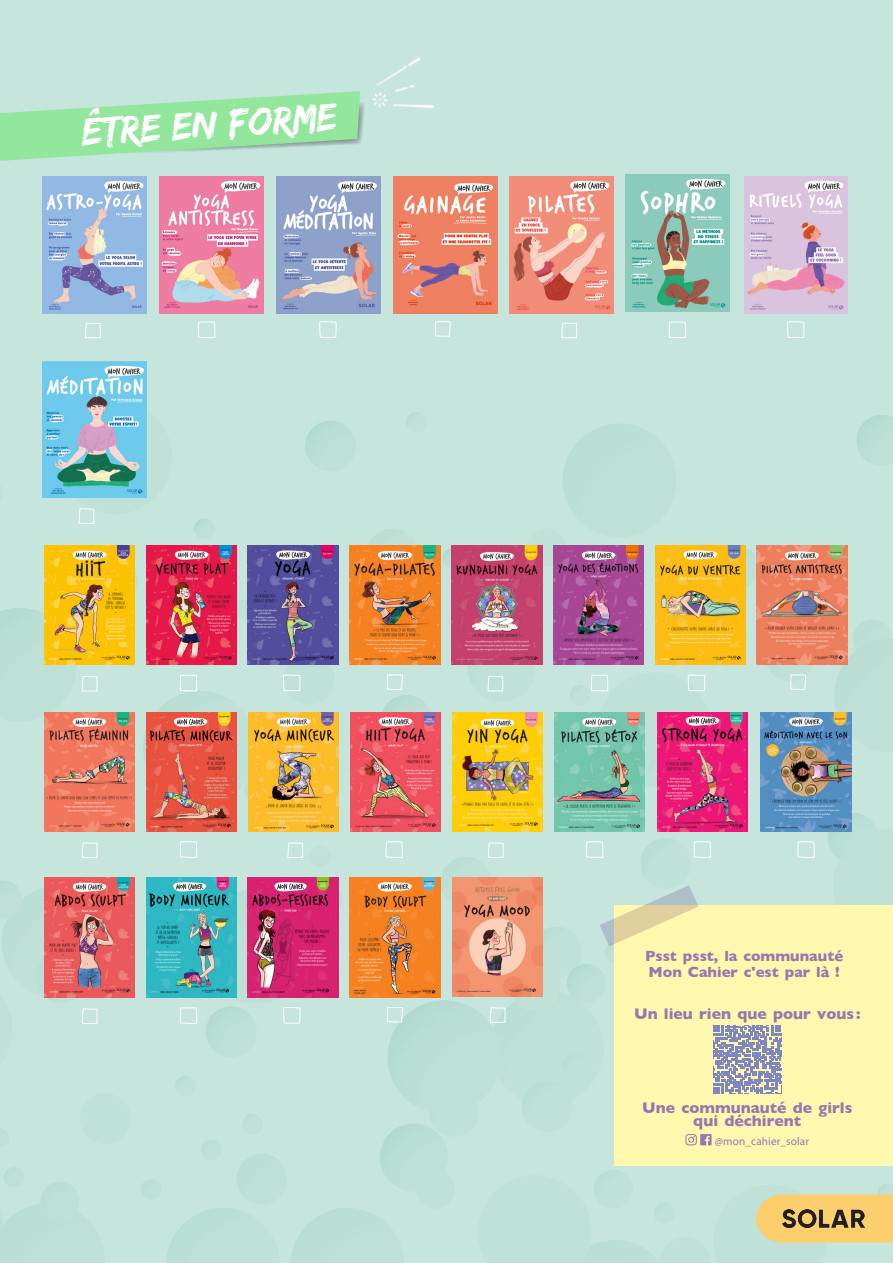
<style>
.page{position:relative;width:893px;height:1263px;background:#c6e5dd}
.page>*{position:absolute;margin:0;border:0;box-sizing:border-box;transform-origin:0 0}
.t1{font:40.5px "Edo SZ";color:#fff}
.Conclu_TRashhandMC{font:700 15.75px/13.5px "Gill Sans";color:#9877b0;text-align:center}
.Conclu_TRashhandMC-2{font:700 15px "Gill Sans";color:#9877b0}
.TEXTE_COURANT{font:11.25px "Myriad Pro";letter-spacing:.01em;color:#9877b0}
</style>
<div class="page">
<img style="left:0;top:367px;width:893px;height:896px">
<div style="left:780px;top:1195px;width:113px;height:47px;background:#fcce6c"></div>
<div style="left:779px;top:1194px;width:114px;height:48px;border:2px solid #fcce6c"></div>
<svg style="left:755px;top:1194px;width:29px;height:49px"></svg>
<img style="left:782px;top:1209px;width:82px;height:19px">
<img style="left:43px;top:177px;width:104px;height:136px">
<img style="left:160px;top:177px;width:103px;height:136px">
<img style="left:277px;top:177px;width:103px;height:136px">
<img style="left:393px;top:177px;width:104px;height:136px">
<img style="left:744px;top:177px;width:104px;height:136px">
<img style="left:43px;top:361px;width:104px;height:137px">
<svg style="left:85px;top:322px;width:16px;height:16px"></svg>
<svg style="left:78px;top:508px;width:16px;height:16px"></svg>
<svg style="left:561px;top:322px;width:16px;height:16px"></svg>
<svg style="left:435px;top:321px;width:16px;height:16px"></svg>
<svg style="left:198px;top:321px;width:18px;height:17px"></svg>
<svg style="left:668px;top:321px;width:18px;height:17px"></svg>
<svg style="left:319px;top:321px;width:18px;height:17px"></svg>
<img style="left:248px;top:712px;width:91px;height:120px">
<img style="left:350px;top:712px;width:91px;height:120px">
<img style="left:452px;top:712px;width:91px;height:120px">
<img style="left:554px;top:712px;width:91px;height:120px">
<img style="left:146px;top:712px;width:91px;height:120px">
<img style="left:44px;top:545px;width:91px;height:120px">
<img style="left:44px;top:878px;width:91px;height:119px">
<img style="left:146px;top:545px;width:91px;height:120px">
<img style="left:146px;top:878px;width:91px;height:119px">
<img style="left:248px;top:545px;width:91px;height:120px">
<img style="left:248px;top:878px;width:91px;height:119px">
<img style="left:350px;top:545px;width:90px;height:120px">
<img style="left:350px;top:878px;width:90px;height:119px">
<img style="left:451px;top:545px;width:91px;height:120px">
<img style="left:655px;top:545px;width:91px;height:120px">
<img style="left:553px;top:545px;width:91px;height:120px">
<img style="left:757px;top:545px;width:91px;height:120px">
<img style="left:44px;top:712px;width:91px;height:120px">
<img style="left:452px;top:877px;width:91px;height:120px">
<img style="left:657px;top:712px;width:91px;height:120px">
<img style="left:761px;top:712px;width:90px;height:120px">
<svg style="left:82px;top:676px;width:16px;height:16px"></svg>
<svg style="left:82px;top:1008px;width:16px;height:16px"></svg>
<svg style="left:82px;top:842px;width:16px;height:16px"></svg>
<svg style="left:490px;top:1007px;width:16px;height:16px"></svg>
<svg style="left:287px;top:842px;width:16px;height:16px"></svg>
<svg style="left:488px;top:842px;width:16px;height:16px"></svg>
<svg style="left:487px;top:676px;width:16px;height:16px"></svg>
<svg style="left:387px;top:674px;width:16px;height:16px"></svg>
<svg style="left:387px;top:1007px;width:16px;height:16px"></svg>
<svg style="left:790px;top:674px;width:16px;height:16px"></svg>
<svg style="left:179px;top:674px;width:18px;height:18px"></svg>
<svg style="left:179px;top:1007px;width:18px;height:17px"></svg>
<svg style="left:179px;top:841px;width:18px;height:17px"></svg>
<svg style="left:385px;top:841px;width:18px;height:17px"></svg>
<svg style="left:585px;top:841px;width:19px;height:17px"></svg>
<svg style="left:693px;top:841px;width:18px;height:17px"></svg>
<svg style="left:797px;top:841px;width:18px;height:17px"></svg>
<svg style="left:590px;top:674px;width:18px;height:18px"></svg>
<svg style="left:283px;top:674px;width:18px;height:17px"></svg>
<svg style="left:283px;top:1007px;width:18px;height:17px"></svg>
<svg style="left:688px;top:674px;width:18px;height:17px"></svg>
<svg style="left:787px;top:321px;width:18px;height:17px"></svg>
<img style="left:510px;top:177px;width:103px;height:136px">
<img style="left:626px;top:175px;width:103px;height:136px">
<img style="left:372px;top:57px;width:62px;height:51px">
<svg style="left:0;top:91px;width:364px;height:70px"></svg>
<div style="left:614px;top:906px;width:279px;height:260px;background:#fff8ae"></div>
<svg style="left:600px;top:885px;width:98px;height:61px"></svg>
<svg style="left:685px;top:1134px;width:26px;height:11px"></svg>
<svg style="left:713px;top:1025px;width:68px;height:68px"></svg>
<p class="t1" style="left:80px;top:110px;width:257px;rotate:-4deg">être en forme</p>
<p class="Conclu_TRashhandMC-2" style="left:645px;top:943px;width:200px">Psst psst, la communauté</p>
<p class="Conclu_TRashhandMC-2" style="left:649px;top:960px;width:193px">Mon Cahier c'est par là !</p>
<p class="Conclu_TRashhandMC" style="left:634px;top:1006px;width:228px">Un lieu rien que pour vous :</p>
<p class="Conclu_TRashhandMC" style="left:642px;top:1100px;width:212px">Une communauté de girls qui déchirent</p>
<p class="TEXTE_COURANT" style="left:715px;top:1135px;width:96px">@mon_cahier_solar</p>
</div>
